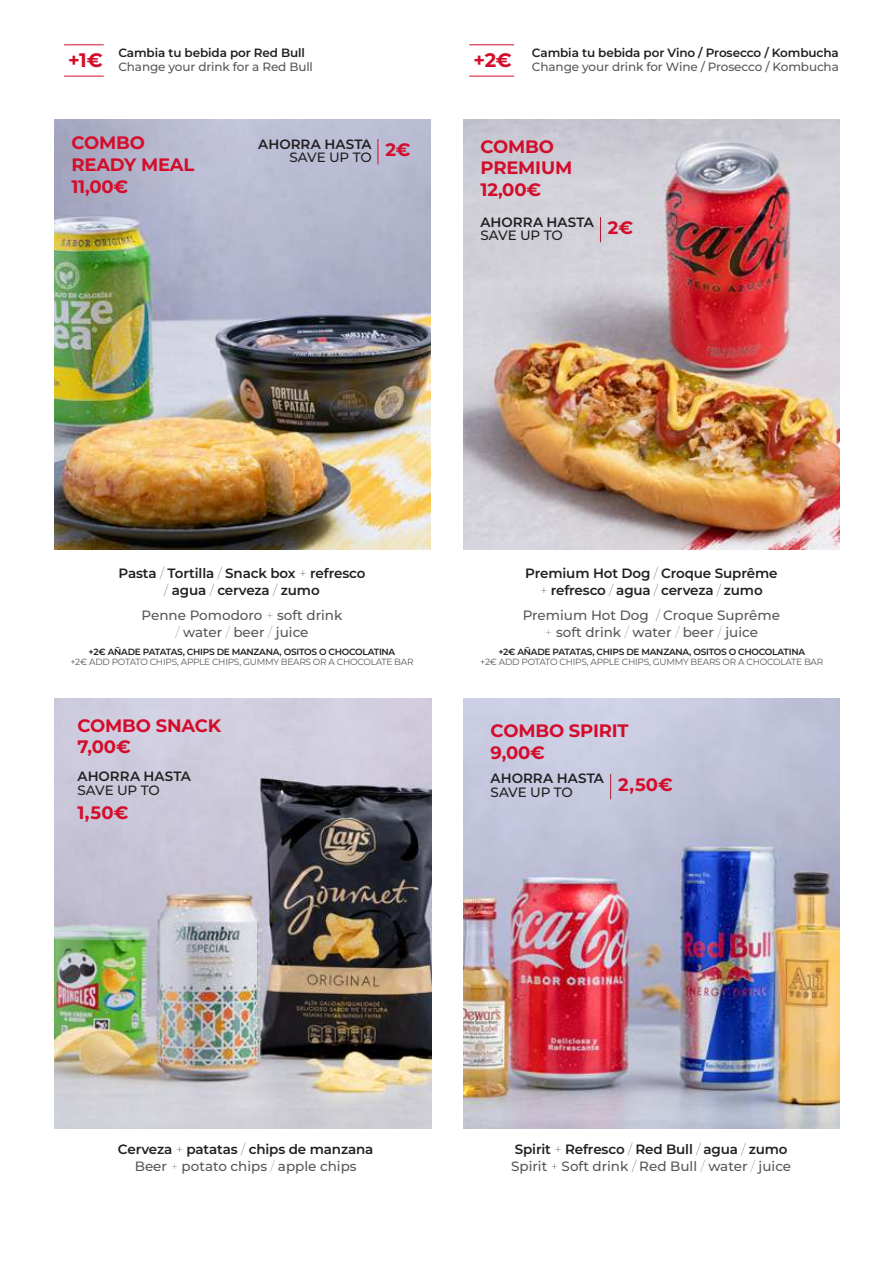
<style>
.page{position:relative;width:893px;height:1263px;background:#fff}
.page>*{position:absolute;margin:0;border:0;box-sizing:border-box;transform-origin:0 0}
.t1{font:700 18px/21.6px "Montserrat";letter-spacing:-.01em;color:#d30d2b}
.t2{font:600 13.5px/16.5px "Montserrat";letter-spacing:-.01em;color:#231f20;text-align:center}
.t3{font:500 13.5px/16.5px "Montserrat";color:#57585a;text-align:center}
.t4{font:500 13.5px "Montserrat";letter-spacing:-.01em;color:#231f20}
.t5{font:500 12px/14.4px "Montserrat";letter-spacing:-.01em;color:#57585a}
.t6{font:9px "Montserrat";letter-spacing:-.03em;color:#57585a}
.t7{font:600 9px "Montserrat";letter-spacing:-.03em;color:#231f20}
.s1{font-weight:600;color:#231f20}
.s2{font-weight:500}
.s3{font-weight:100}
.s4{font-weight:100;color:#231f20}
.s5{font-weight:500;color:#57585a}
.s6{font-weight:100;color:#57585a}
</style>
<div class="page">
<img style="left:54px;top:120px;width:376px;height:430px">
<img style="left:463px;top:120px;width:376px;height:430px">
<img style="left:463px;top:699px;width:376px;height:430px">
<img style="left:54px;top:699px;width:377px;height:430px">
<hr style="left:64px;top:76px;width:40px;height:1px;background:#d30d2b">
<hr style="left:64px;top:45px;width:40px;height:1px;background:#d30d2b">
<hr style="left:469px;top:76px;width:45px;height:1px;background:#d30d2b">
<hr style="left:469px;top:45px;width:45px;height:1px;background:#d30d2b">
<svg style="left:378px;top:139px;width:1px;height:25px"></svg>
<svg style="left:600px;top:217px;width:1px;height:25px"></svg>
<svg style="left:610px;top:774px;width:1px;height:25px"></svg>
<p class="t5" style="left:68px;top:45px;width:246px;text-indent:50px"><span class="s1">Cambia tu bebida por Red Bull </span><sup>+1€</sup> Change your drink for a Red Bull</p>
<p class="t5" style="left:473px;top:45px;width:367px;text-align:right"><span class="s1">Cambia tu bebida por Vino / Prosecco / Kombucha<br></span><sup>+2€</sup> Change your drink for Wine / Prosecco / Kombucha</p>
<h1 class="t1" style="left:71px;top:131px;width:124px">COMBO<br>READY MEAL<br>11,00€</h1>
<h1 class="t1" style="left:480px;top:135px;width:93px">COMBO<br>PREMIUM<br>12,00€</h1>
<p class="t2" style="left:290px;top:136px;width:123px;line-height:13.5px;text-align:left;text-indent:-31px">AHORRA HASTA<br><span class="s2">SAVE UP TO</span> <sup>2€</sup></p>
<p class="t2" style="left:480px;top:213px;width:115px">AHORRA HASTA</p>
<p class="t4" style="left:480px;top:226px;width:84px">SAVE UP TO</p>
<h1 class="t1" style="left:608px;top:216px;width:27px">2€</h1>
<p class="t2" style="left:119px;top:564px;width:248px">Pasta <span class="s3">/</span> Tortilla <span class="s3">/</span> Snack box <span class="s3">+</span> refresco <span class="s3">/</span> agua <span class="s3">/</span> cerveza <span class="s3">/</span> zumo</p>
<p class="t3" style="left:142px;top:606px;width:202px">Penne Pomodoro <span class="s3">+</span> soft drink <span class="s3">/</span> water <span class="s3">/</span> beer <span class="s3">/</span> juice</p>
<p class="t7" style="left:89px;top:645px;width:308px">+2€ AÑADE PATATAS, CHIPS DE MANZANA, OSITOS O CHOCOLATINA</p>
<p class="t6" style="left:70px;top:656px;width:345px">+2€ ADD POTATO CHIPS, APPLE CHIPS, GUMMY BEARS OR A CHOCOLATE BAR</p>
<p class="t2" style="left:525px;top:564px;width:254px">Premium Hot Dog <span class="s3">/</span> Croque Suprême <span class="s3">+</span> refresco <span class="s3">/</span> agua <span class="s3">/</span> cerveza <span class="s3">/</span> zumo</p>
<p class="t3" style="left:523px;top:606px;width:259px">Premium Hot Dog <span class="s4">/</span> Croque Suprême <span class="s3">+</span> soft drink <span class="s3">/</span> water <span class="s3">/</span> beer <span class="s3">/</span> juice</p>
<p class="t7" style="left:498px;top:645px;width:308px">+2€ AÑADE PATATAS, CHIPS DE MANZANA, OSITOS O CHOCOLATINA</p>
<p class="t6" style="left:480px;top:656px;width:345px">+2€ ADD POTATO CHIPS, APPLE CHIPS, GUMMY BEARS OR A CHOCOLATE BAR</p>
<h1 class="t1" style="left:78px;top:714px;width:145px">COMBO SNACK<br>7,00€</h1>
<h1 class="t1" style="left:491px;top:719px;width:140px">COMBO SPIRIT<br>9,00€</h1>
<p class="t2" style="left:78px;top:768px;width:115px">AHORRA HASTA</p>
<p class="t4" style="left:78px;top:780px;width:84px">SAVE UP TO</p>
<h1 class="t1" style="left:78px;top:801px;width:52px">1,50€</h1>
<p class="t2" style="left:491px;top:770px;width:115px">AHORRA HASTA</p>
<p class="t4" style="left:491px;top:783px;width:84px">SAVE UP TO</p>
<h1 class="t1" style="left:618px;top:773px;width:57px">2,50€</h1>
<p class="t2" style="left:118px;top:1141px;width:257px">Cerveza <span class="s3">+</span> patatas <span class="s3">/</span> chips de manzana<br><span class="s5">Beer</span> <span class="s6">+</span> <span class="s5">potato chips</span> <span class="s6">/</span> <span class="s5">apple chips</span></p>
<p class="t3" style="left:511px;top:1141px;width:282px;text-align:left"><span class="s1">Spirit</span> <span class="s4">+</span> <span class="s1">Refresco</span> <span class="s4">/</span> <span class="s1">Red Bull</span> <span class="s4">/</span> <span class="s1">agua</span> <span class="s4">/</span> <span class="s1">zumo<br></span>Spirit <span class="s4">+</span> Soft drink <span class="s4">/</span> Red Bull <span class="s3">/</span> water <span class="s3">/</span> juice</p>
</div>
